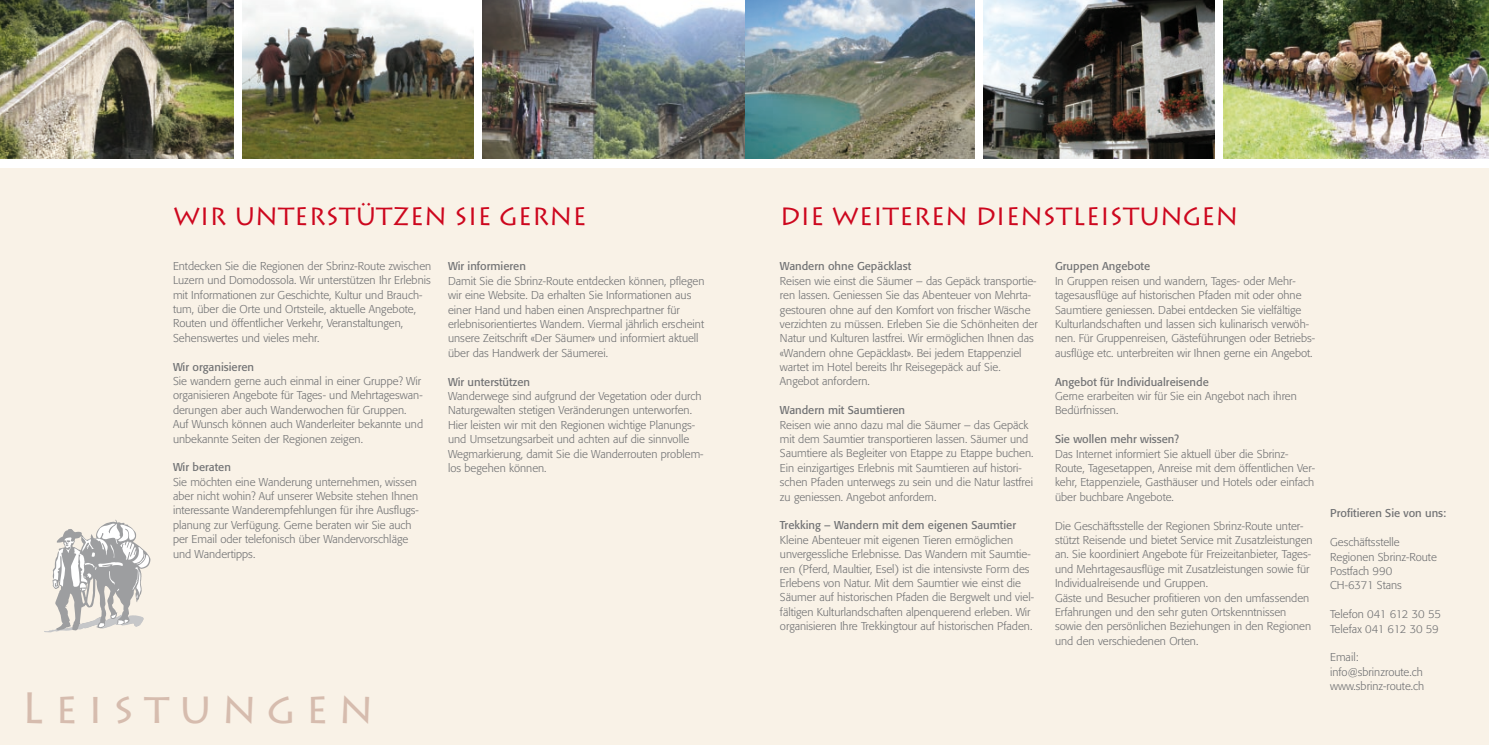
<style>
.page{position:relative;width:1489px;height:745px;background:#fff}
.page>*{position:absolute;margin:0;border:0;box-sizing:border-box;transform-origin:0 0}
.t1{font:43.75px "Lithos Pro";color:#d6bcae}
.t2{font:25px "Lithos Pro";color:#cd071e}
.t3{font:300 11.25px/14.4px "Formata";color:#707173}
.t4{font:11.25px "Formata";color:#707173}
</style>
<div class="page">
<div style="left:0;top:168px;width:1488px;height:576px;background:#f9f2e7"></div>
<img style="left:0;top:0;width:234px;height:159px">
<img style="left:983px;top:0;width:231px;height:159px">
<img style="left:1223px;top:0;width:265px;height:159px">
<img style="left:744px;top:0;width:230px;height:159px">
<img style="left:243px;top:4px;width:230px;height:155px">
<img style="left:482px;top:0;width:262px;height:159px">
<svg style="left:44px;top:519px;width:106px;height:114px"></svg>
<h2 class="t2" style="left:173px;top:202px;width:415px">WIR UNTERSTÜTZEN SIE GERNE</h2>
<h2 class="t2" style="left:780px;top:202px;width:460px">DIE WEITEREN DIENSTLEISTUNGEN</h2>
<p class="t3" style="left:173px;top:258px;width:260px">Entdecken Sie die Regionen der Sbrinz-Route zwischen Luzern und Domodossola. Wir unterstützen Ihr Erlebnis mit Informationen zur Geschichte, Kultur und Brauch&shy;tum, über die Orte und Ortsteile, aktuelle Angebote, Routen und öffentlicher Verkehr, Veranstaltungen, Sehenswertes und vieles mehr.</p>
<p class="t4" style="left:173px;top:359px;width:83px">Wir organisieren</p>
<p class="t3" style="left:173px;top:373px;width:251px">Sie wandern gerne auch einmal in einer Gruppe? Wir organisieren Angebote für Tages- und Mehrtageswan&shy;derungen aber auch Wanderwochen für Gruppen.<br>Auf Wunsch können auch Wanderleiter bekannte und unbekannte Seiten der Regionen zeigen.</p>
<p class="t4" style="left:173px;top:460px;width:59px">Wir beraten</p>
<p class="t3" style="left:173px;top:474px;width:247px">Sie möchten eine Wanderung unternehmen, wissen aber nicht wohin? Auf unserer Website stehen Ihnen interessante Wanderempfehlungen für ihre Ausflugs&shy;planung zur Verfügung. Gerne beraten wir Sie auch per Email oder telefonisch über Wandervorschläge und Wandertipps.</p>
<p class="t4" style="left:780px;top:259px;width:133px">Wandern ohne Gepäcklast</p>
<p class="t3" style="left:780px;top:273px;width:259px">Reisen wie einst die Säumer – das Gepäck transportie&shy;ren lassen. Geniessen Sie das Abenteuer von Mehrta&shy;gestouren ohne auf den Komfort von frischer Wäsche verzichten zu müssen. Erleben Sie die Schönheiten der Natur und Kulturen lastfrei. Wir ermöglichen Ihnen das «Wandern ohne Gepäcklast». Bei jedem Etappenziel wartet im Hotel bereits Ihr Reisegepäck auf Sie.<br>Angebot anfordern.</p>
<p class="t4" style="left:780px;top:403px;width:127px">Wandern mit Saumtieren</p>
<p class="t3" style="left:780px;top:417px;width:255px">Reisen wie anno dazu mal die Säumer – das Gepäck mit dem Saumtier transportieren lassen. Säumer und Saumtiere als Begleiter von Etappe zu Etappe buchen.<br>Ein einzigartiges Erlebnis mit Saumtieren auf histori&shy;schen Pfaden unterwegs zu sein und die Natur lastfrei zu geniessen. Angebot anfordern.</p>
<p class="t4" style="left:780px;top:518px;width:238px">Trekking – Wandern mit dem eigenen Saumtier</p>
<p class="t3" style="left:780px;top:532px;width:255px">Kleine Abenteuer mit eigenen Tieren ermöglichen unvergessliche Erlebnisse. Das Wandern mit Saumtie&shy;ren (Pferd, Maultier, Esel) ist die intensivste Form des Erlebens von Natur. Mit dem Saumtier wie einst die Säumer auf historischen Pfaden die Bergwelt und viel&shy;fältigen Kulturlandschaften alpenquerend erleben. Wir organisieren Ihre Trekkingtour auf historischen Pfaden.</p>
<p class="t4" style="left:1054px;top:259px;width:97px">Gruppen Angebote</p>
<p class="t3" style="left:1054px;top:273px;width:262px">In Gruppen reisen und wandern, Tages- oder Mehr&shy;tagesausflüge auf historischen Pfaden mit oder ohne Saumtiere geniessen. Dabei entdecken Sie vielfältige Kulturlandschaften und lassen sich kulinarisch verwöh&shy;nen. Für Gruppenreisen, Gästeführungen oder Betriebs&shy;ausflüge etc. unterbreiten wir Ihnen gerne ein Angebot.</p>
<p class="t4" style="left:1054px;top:374px;width:155px">Angebot für Individualreisende</p>
<p class="t3" style="left:1054px;top:388px;width:243px">Gerne erarbeiten wir für Sie ein Angebot nach ihren<br>Bedürfnissen.</p>
<p class="t4" style="left:1054px;top:432px;width:125px">Sie wollen mehr wissen?</p>
<p class="t3" style="left:1054px;top:446px;width:261px">Das Internet informiert Sie aktuell über die Sbrinz-Route, Tagesetappen, Anreise mit dem öffentlichen Ver&shy;kehr, Etappenziele, Gasthäuser und Hotels oder einfach über buchbare Angebote.</p>
<p class="t3" style="left:1054px;top:518px;width:259px">Die Geschäftsstelle der Regionen Sbrinz-Route unter&shy;stützt Reisende und bietet Service mit Zusatzleistungen an. Sie koordiniert Angebote für Freizeitanbieter, Tages&shy;und Mehrtagesausflüge mit Zusatzleistungen sowie für Individualreisende und Gruppen.<br>Gäste und Besucher profitieren von den umfassenden Erfahrungen und den sehr guten Ortskenntnissen sowie den persönlichen Beziehungen in den Regionen und den verschiedenen Orten.</p>
<p class="t4" style="left:448px;top:259px;width:79px">Wir informieren</p>
<p class="t3" style="left:448px;top:273px;width:258px">Damit Sie die Sbrinz-Route entdecken können, pflegen wir eine Website. Da erhalten Sie Informationen aus einer Hand und haben einen Ansprechpartner für erlebnisorientiertes Wandern. Viermal jährlich erscheint unsere Zeitschrift «Der Säumer» und informiert aktuell über das Handwerk der Säumerei.</p>
<p class="t4" style="left:448px;top:374px;width:84px">Wir unterstützen</p>
<p class="t3" style="left:448px;top:388px;width:257px">Wanderwege sind aufgrund der Vegetation oder durch Naturgewalten stetigen Veränderungen unterworfen.<br>Hier leisten wir mit den Regionen wichtige Planungs&shy;und Umsetzungsarbeit und achten auf die sinnvolle Wegmarkierung, damit Sie die Wanderrouten problem&shy;los begehen können.</p>
<h1 class="t1" style="left:21px;top:681px;width:354px">LEISTUNGEN</h1>
<p class="t4" style="left:1329px;top:506px;width:118px">Profitieren Sie von uns:</p>
<p class="t3" style="left:1329px;top:535px;width:108px">Geschäftsstelle<br>Regionen Sbrinz-Route<br>Postfach 990<br>CH-6371 Stans</p>
<p class="t3" style="left:1329px;top:606px;width:112px">Telefon 041 612 30 55<br>Telefax 041 612 30 59</p>
<p class="t3" style="left:1329px;top:650px;width:96px">Email: info@sbrinzroute.ch www.sbrinz-route.ch</p>
</div>
